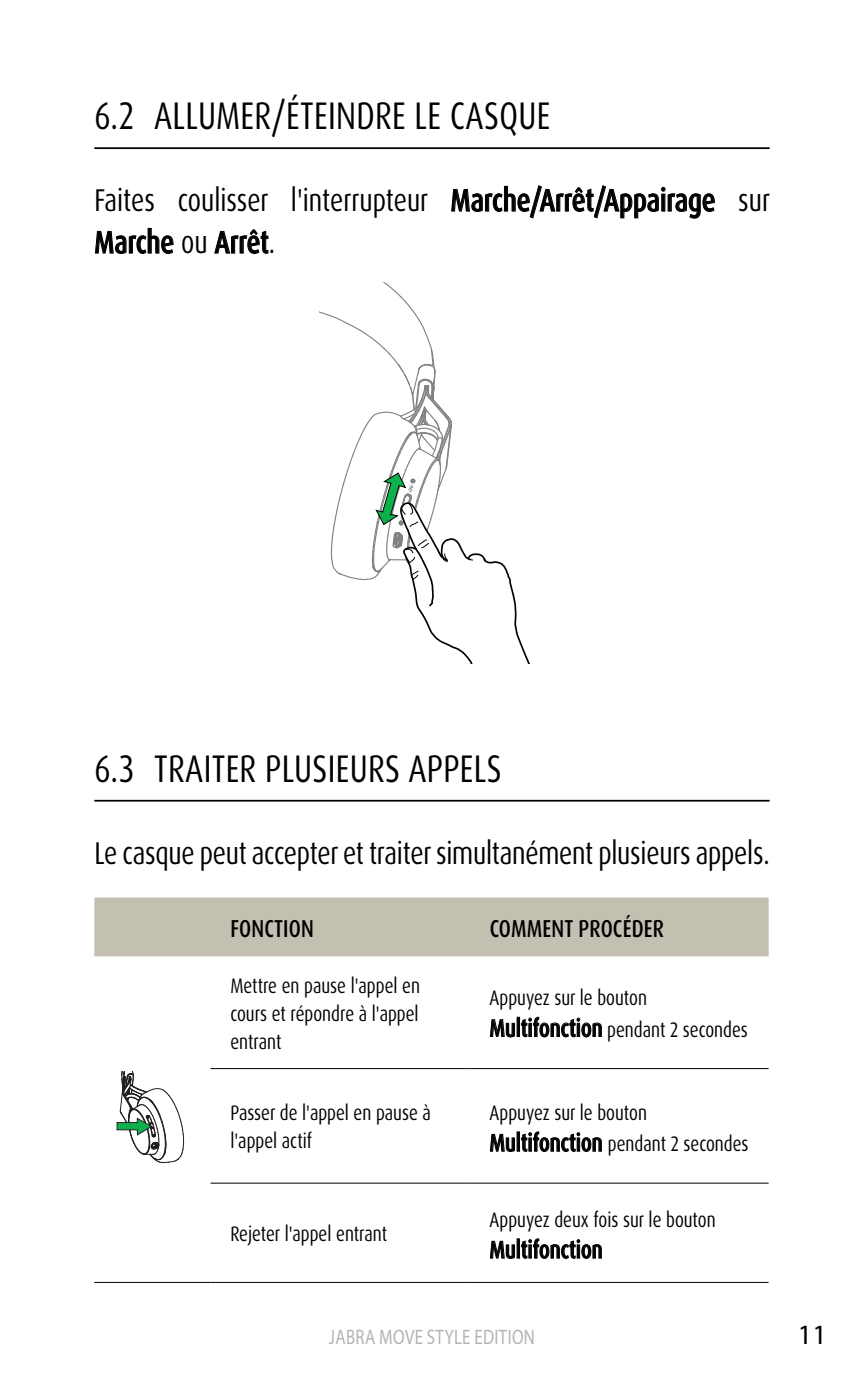
<style>
.page{position:relative;width:864px;height:1389px;background:#fff}
.page>*{position:absolute;margin:0;border:0;box-sizing:border-box;transform-origin:0 0}
.t1{font:38.5px "Dax Pro";letter-spacing:.01em;color:#000;scale:.8 1}
.t2{font:31.5px/42px "Dax Pro";letter-spacing:-.01em;color:#000;scale:.8 1}
.t3{font:28px "Myriad Pro";color:#000}
.t4{font:500 24.5px "Dax Pro";letter-spacing:.01em;color:#000;scale:.8 1}
.t5{font:21px/28px "Dax Pro";color:#000;scale:.8 1}
.t6{font:21px "Myriad Pro";letter-spacing:.02em;color:#b1b4b6;scale:.8 1}
.s1{font-weight:500}
.s2{font-weight:500;font-size:24.5px}
</style>
<div class="page">
<hr style="left:94px;top:147px;width:675px;height:2px;background:#000">
<hr style="left:94px;top:800px;width:675px;height:2px;background:#000">
<svg style="left:451px;top:185px;width:264px;height:34px"></svg>
<svg style="left:95px;top:227px;width:79px;height:27px"></svg>
<svg style="left:214px;top:229px;width:55px;height:25px"></svg>
<svg style="left:319px;top:283px;width:211px;height:381px"></svg>
<div style="left:94px;top:898px;width:674px;height:58px;background:#c4c0b1"></div>
<hr style="left:94px;top:1282px;width:116px;height:1px;background:#000">
<hr style="left:210px;top:1068px;width:259px;height:1px;background:#000">
<hr style="left:469px;top:1068px;width:299px;height:1px;background:#000">
<hr style="left:210px;top:1183px;width:259px;height:1px;background:#000">
<hr style="left:469px;top:1183px;width:299px;height:1px;background:#000">
<hr style="left:210px;top:1282px;width:259px;height:1px;background:#000">
<hr style="left:469px;top:1282px;width:299px;height:1px;background:#000">
<svg style="left:116px;top:1071px;width:68px;height:92px"></svg>
<svg style="left:490px;top:1016px;width:49px;height:21px"></svg>
<div style="left:539px;top:1023px;width:10px;height:14px;border:1px solid #000;border-radius:50%"></div>
<div style="left:541px;top:1025px;width:5px;height:10px;border:1px solid #000;border-radius:50%"></div>
<svg style="left:550px;top:1018px;width:30px;height:19px"></svg>
<div style="left:581px;top:1023px;width:10px;height:14px;border:1px solid #000;border-radius:50%"></div>
<div style="left:583px;top:1025px;width:5px;height:10px;border:1px solid #000;border-radius:50%"></div>
<svg style="left:592px;top:1022px;width:9px;height:15px"></svg>
<svg style="left:490px;top:1131px;width:49px;height:21px"></svg>
<div style="left:539px;top:1137px;width:10px;height:15px;border:1px solid #000;border-radius:50%"></div>
<div style="left:541px;top:1139px;width:5px;height:11px;border:1px solid #000;border-radius:50%"></div>
<svg style="left:550px;top:1132px;width:30px;height:20px"></svg>
<div style="left:581px;top:1137px;width:10px;height:15px;border:1px solid #000;border-radius:50%"></div>
<div style="left:583px;top:1139px;width:5px;height:11px;border:1px solid #000;border-radius:50%"></div>
<svg style="left:592px;top:1137px;width:9px;height:15px"></svg>
<svg style="left:490px;top:1238px;width:49px;height:21px"></svg>
<div style="left:539px;top:1244px;width:10px;height:15px;border:1px solid #000;border-radius:50%"></div>
<div style="left:541px;top:1246px;width:5px;height:11px;border:1px solid #000;border-radius:50%"></div>
<svg style="left:550px;top:1239px;width:30px;height:20px"></svg>
<div style="left:581px;top:1244px;width:10px;height:15px;border:1px solid #000;border-radius:50%"></div>
<div style="left:583px;top:1246px;width:5px;height:11px;border:1px solid #000;border-radius:50%"></div>
<svg style="left:592px;top:1244px;width:9px;height:15px"></svg>
<h1 class="t1" style="left:94px;top:91px;width:571px">6.2 ALLUMER/ÉTEINDRE LE CASQUE</h1>
<h2 class="t2" style="left:94px;top:179px;width:846px">Faites coulisser l'interrupteur <span class="s1">Marche/Arrêt/Appairage</span> sur<br><span class="s1">Marche</span> ou <span class="s1">Arrêt</span>.</h2>
<h1 class="t1" style="left:94px;top:744px;width:510px">6.3 TRAITER PLUSIEURS APPELS</h1>
<h2 class="t2" style="left:94px;top:832px;width:845px">Le casque peut accepter et traiter simultanément plusieurs appels.</h2>
<p class="t4" style="left:230px;top:912px;width:106px">FONCTION</p>
<p class="t4" style="left:489px;top:912px;width:219px">COMMENT PROCÉDER</p>
<p class="t5" style="left:230px;top:972px;width:238px;text-align:justify">Mettre en pause l'appel en cours et répondre à l'appel entrant</p>
<p class="t5" style="left:489px;top:982px;width:324px;line-height:31.5px">Appuyez sur le bouton<br><span class="s2">Multifonction</span> pendant 2 secondes</p>
<p class="t5" style="left:230px;top:1099px;width:252px">Passer de l'appel en pause à l'appel actif</p>
<p class="t5" style="left:489px;top:1097px;width:325px;line-height:31.5px">Appuyez sur le bouton<br><span class="s2">Multifonction</span> pendant 2 secondes</p>
<p class="t5" style="left:230px;top:1220px;width:197px">Rejeter l'appel entrant</p>
<p class="t5" style="left:489px;top:1205px;width:284px">Appuyez deux fois sur le bouton</p>
<p class="t4" style="left:489px;top:1234px;width:143px">Multifonction</p>
<p class="t6" style="left:329px;top:1324px;width:259px">JABRA MOVE STYLE EDITION</p>
<h3 class="t3" style="left:797px;top:1317px;width:30px">11</h3>
</div>
